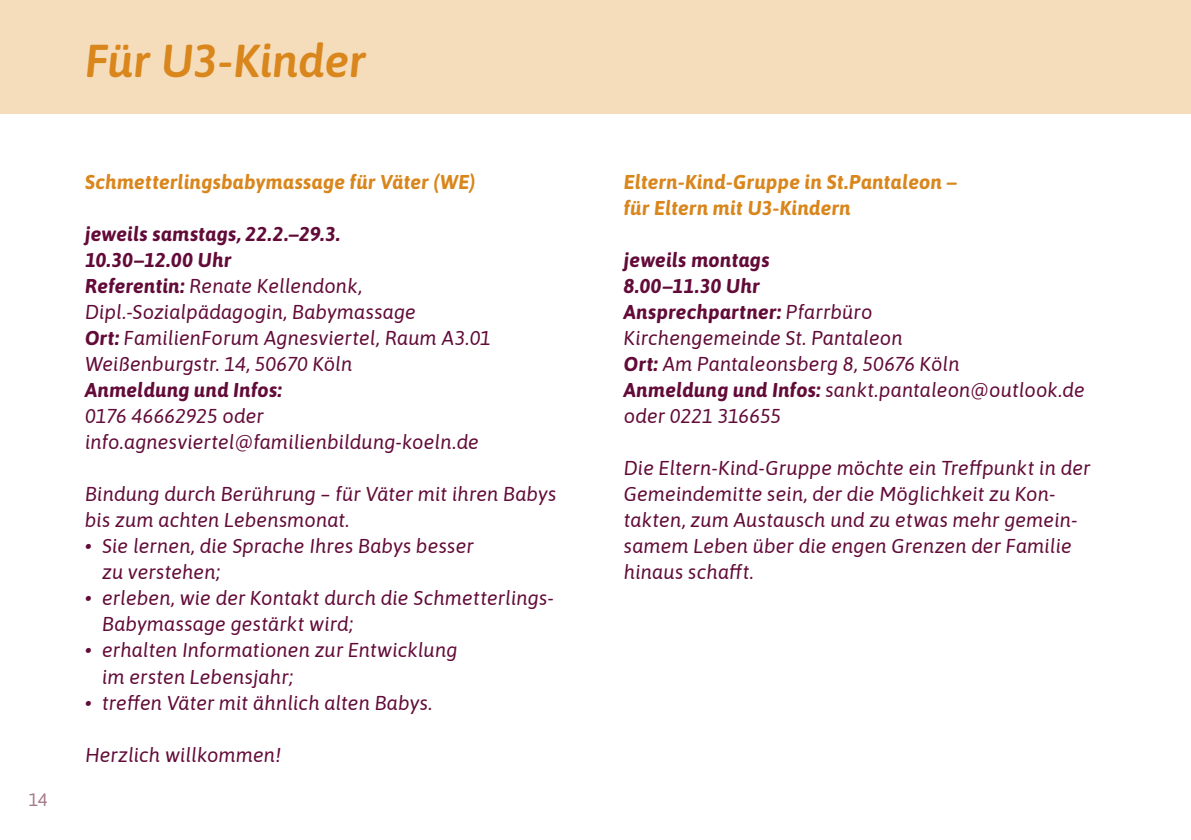
<style>
.page{position:relative;width:1191px;height:840px;background:#fff}
.page>*{position:absolute;margin:0;border:0;box-sizing:border-box;transform-origin:0 0}
.t1{font:italic 600 46px "Asap";color:#d9861c}
.t2{font:italic 20px/26px "Asap";letter-spacing:.005em;color:#620b38}
.t3{font:italic 700 20px/26px "Asap";letter-spacing:.015em;color:#d9861c}
.t4{font:italic 700 20px "Asap";letter-spacing:.02em;color:#620b38}
.t5{font:18px "Asap";color:#a5798a}
.s1{font-weight:700}
</style>
<div class="page">
<div style="left:0;top:0;width:1191px;height:113px;background:#f5ddbb"></div>
<h1 class="t1" style="left:85px;top:30px;width:282px">Für U3-Kinder</h1>
<p class="t5" style="left:28px;top:786px;width:21px">14</p>
<p class="t3" style="left:85px;top:168px;width:392px">Schmetterlingsbabymassage für Väter (WE)</p>
<p class="t2" style="left:85px;top:220px;width:407px"><span class="s1">jeweils samstags, 22.2.–29.3.<br>10.30–12.00 Uhr<br>Referentin:</span> Renate Kellendonk,<br>Dipl.-Sozialpädagogin, Babymassage<br><span class="s1">Ort:</span> FamilienForum Agnesviertel, Raum A3.01<br>Weißenburgstr. 14, 50670 Köln</p>
<p class="t4" style="left:85px;top:376px;width:198px">Anmeldung und Infos:</p>
<p class="t2" style="left:85px;top:402px;width:395px">0176 46662925 oder info.agnesviertel@familienbildung-koeln.de</p>
<p class="t2" style="left:85px;top:480px;width:473px">Bindung durch Berührung – für Väter mit ihren Babys bis zum achten Lebensmonat.</p>
<p class="t2" style="left:102px;top:532px;width:373px;text-indent:-17px">• Sie lernen, die Sprache Ihres Babys besser zu verstehen;</p>
<p class="t2" style="left:102px;top:584px;width:453px;text-indent:-17px">• erleben, wie der Kontakt durch die Schmetterlings-<br>Babymassage gestärkt wird;</p>
<p class="t2" style="left:102px;top:636px;width:357px;text-indent:-17px">• erhalten Informationen zur Entwicklung im ersten Lebensjahr;</p>
<p class="t2" style="left:85px;top:688px;width:349px">• treffen Väter mit ähnlich alten Babys.</p>
<p class="t2" style="left:85px;top:740px;width:198px">Herzlich willkommen!</p>
<p class="t3" style="left:624px;top:168px;width:334px">Eltern-Kind-Gruppe in St.Pantaleon – für Eltern mit U3-Kindern</p>
<p class="t2" style="left:624px;top:246px;width:463px"><span class="s1">jeweils montags<br>8.00–11.30 Uhr<br>Ansprechpartner:</span> Pfarrbüro<br>Kirchengemeinde St. Pantaleon<br><span class="s1">Ort:</span> Am Pantaleonsberg 8, 50676 Köln<br><span class="s1">Anmeldung und Infos:</span> sankt.pantaleon@outlook.de oder 0221 316655</p>
<p class="t2" style="left:624px;top:454px;width:468px">Die Eltern-Kind-Gruppe möchte ein Treffpunkt in der Gemeindemitte sein, der die Möglichkeit zu Kon&shy;takten, zum Austausch und zu etwas mehr gemein&shy;samem Leben über die engen Grenzen der Familie hinaus schafft.</p>
</div>
